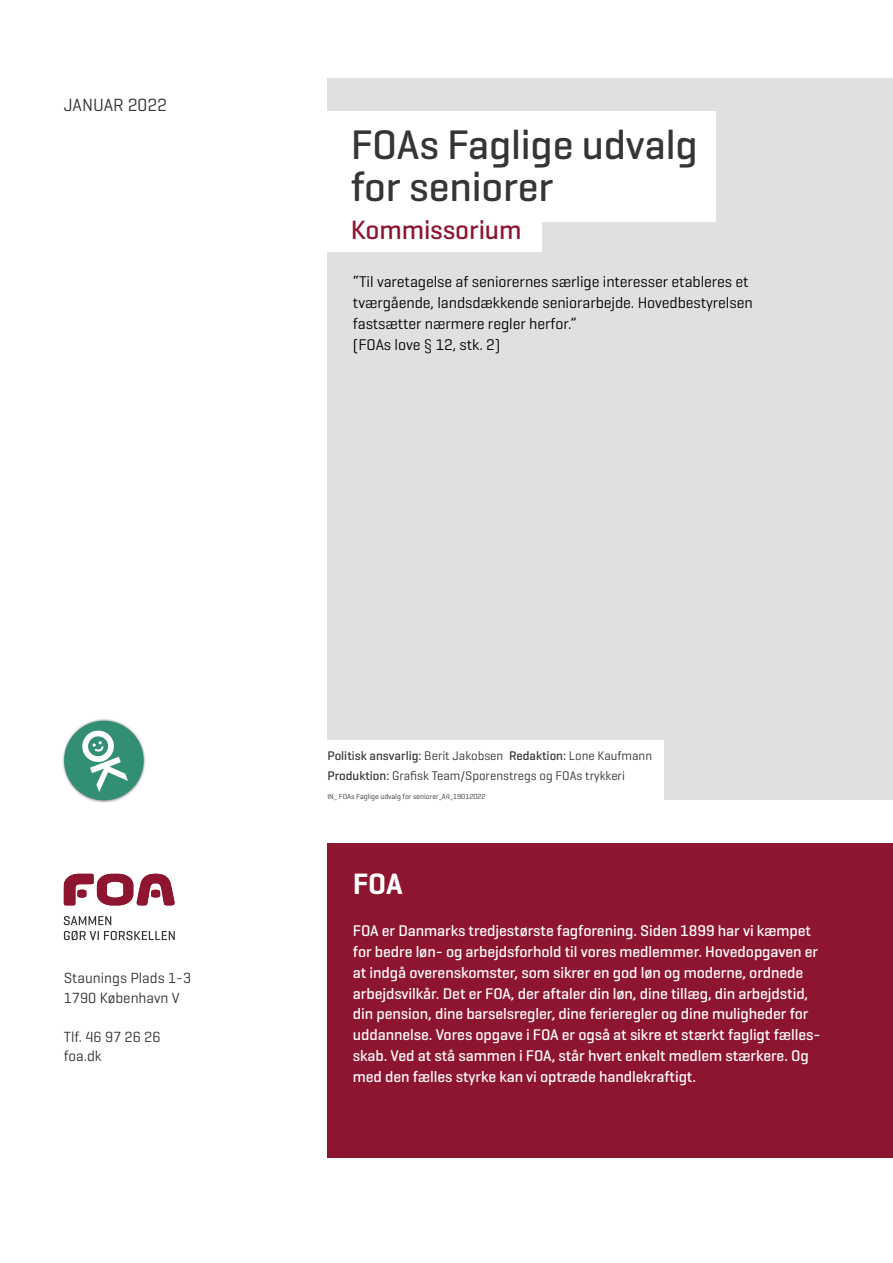
<style>
.page{position:relative;width:893px;height:1263px;background:#fff}
.page>*{position:absolute;margin:0;border:0;box-sizing:border-box;transform-origin:0 0}
.t1{font:500 42px/42px "Geogrotesque";letter-spacing:-.005em;color:#363536}
.t2{font:600 30px "Geogrotesque";color:#fff}
.t3{font:500 27px "Geogrotesque";letter-spacing:-.005em;color:#8e152f}
.t4{font:18px "Geogrotesque";color:#363536}
.t5{font:500 15.75px/21px "Geogrotesque";letter-spacing:-.005em;color:#fff}
.t6{font:15.75px/21px "Geogrotesque";letter-spacing:-.005em;color:#000}
.t7{font:15px/19.5px "Geogrotesque";color:#363536}
.t8{font:12.75px/19.5px "Geogrotesque";color:#363536}
.t9{font:7.5px "Geogrotesque";color:#363536}
.s1{font-weight:500}
</style>
<div class="page">
<div style="left:327px;top:843px;width:566px;height:314px;background:#8e152f"></div>
<div style="left:327px;top:79px;width:566px;height:721px;background:#e2e0de"></div>
<div style="left:325px;top:112px;width:391px;height:110px;background:#fff"></div>
<div style="left:325px;top:209px;width:217px;height:43px;background:#fff"></div>
<img style="left:63px;top:719px;width:82px;height:84px">
<div style="left:64px;top:721px;width:80px;height:79px;background:#328f74;border-radius:50%"></div>
<svg style="left:80px;top:728px;width:48px;height:64px"></svg>
<div style="left:319px;top:740px;width:345px;height:89px;background:#fff"></div>
<svg style="left:64px;top:874px;width:111px;height:31px"></svg>
<svg style="left:64px;top:916px;width:111px;height:24px"></svg>
<p class="t4" style="left:64px;top:94px;width:105px">JANUAR 2022</p>
<h1 class="t1" style="left:351px;top:123px;width:348px">FOAs Faglige udvalg for seniorer</h1>
<h3 class="t3" style="left:351px;top:213px;width:172px">Kommissorium</h3>
<p class="t6" style="left:353px;top:271px;width:401px">“Til varetagelse af seniorernes særlige interesser etableres et tværgående, landsdækkende seniorarbejde. Hovedbestyrelsen fastsætter nærmere regler herfor.”<br>(FOAs love § 12, stk. 2)</p>
<p class="t7" style="left:64px;top:968px;width:129px">Staunings Plads 1-3<br>1790 København V</p>
<p class="t7" style="left:64px;top:1026px;width:98px">Tlf. 46 97 26 26 foa.dk</p>
<p class="t8" style="left:327px;top:746px;width:326px"><span class="s1">Politisk ansvarlig:</span> Berit Jakobsen <span class="s1">Redaktion:</span> Lone Kaufmann<br><span class="s1">Produktion:</span> Grafisk Team/Sporenstregs og FOAs trykkeri</p>
<p class="t9" style="left:327px;top:792px;width:160px">IN_ FOAs Faglige udvalg for seniorer_A4_19012022</p>
<h2 class="t2" style="left:353px;top:864px;width:51px">FOA</h2>
<p class="t5" style="left:353px;top:919px;width:469px">FOA er Danmarks tredjestørste fagforening. Siden 1899 har vi kæmpet for bedre løn- og arbejdsforhold til vores medlemmer. Hovedopgaven er at indgå overenskomster, som sikrer en god løn og moderne, ordnede arbejdsvilkår. Det er FOA, der aftaler din løn, dine tillæg, din arbejdstid, din pension, dine barselsregler, dine ferieregler og dine muligheder for uddannelse. Vores opgave i FOA er også at sikre et stærkt fagligt fælles&shy;skab. Ved at stå sammen i FOA, står hvert enkelt medlem stærkere. Og med den fælles styrke kan vi optræde handlekraftigt.</p>
</div>
